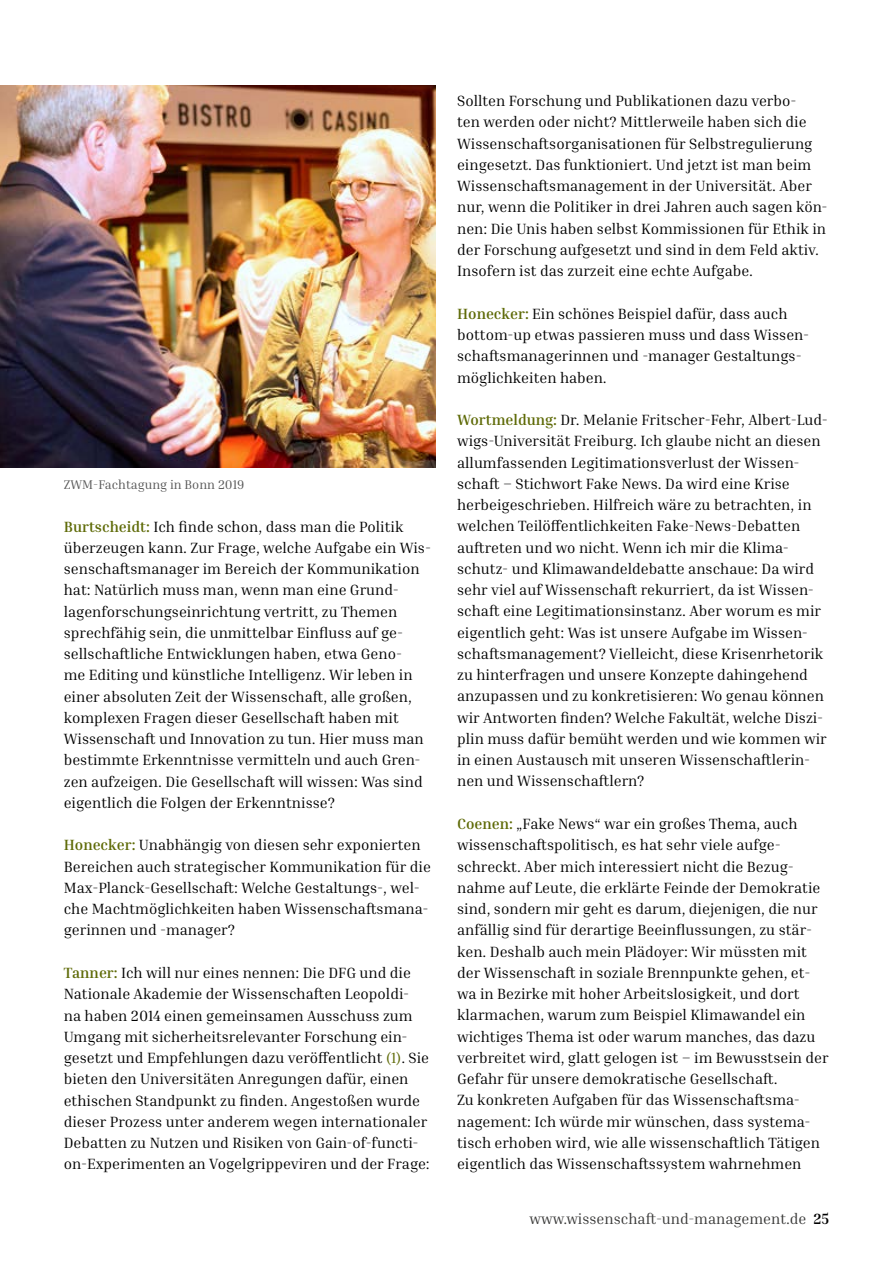
<style>
.page{position:relative;width:893px;height:1263px;background:#fff}
.page>*{position:absolute;margin:0;border:0;box-sizing:border-box;transform-origin:0 0}
.t1{font:15px/21.3px "Inria Serif";color:#000}
.t2{font:15px "Inria Serif";color:#383837}
.t3{font:12.75px "Inria Serif";color:#565656}
.s1{font-weight:700;color:#5e6a07}
.s2{color:#5e6a07}
.s3{font-weight:700;color:#000}
</style>
<div class="page">
<img style="left:0;top:85px;width:436px;height:383px">
<p class="t3" style="left:64px;top:477px;width:182px">ZWM-Fachtagung in Bonn 2019</p>
<p class="t1" style="left:64px;top:515px;width:369px"><span class="s1">Burtscheidt:</span> Ich finde schon, dass man die Politik überzeugen kann. Zur Frage, welche Aufgabe ein Wis&shy;senschaftsmanager im Bereich der Kommunikation hat: Natürlich muss man, wenn man eine Grund&shy;lagenforschungseinrichtung vertritt, zu Themen sprechfähig sein, die unmittelbar Einfluss auf ge&shy;sellschaftliche Entwicklungen haben, etwa Geno-<br>me Editing und künstliche Intelligenz. Wir leben in einer absoluten Zeit der Wissenschaft, alle großen, komplexen Fragen dieser Gesellschaft haben mit Wissenschaft und Innovation zu tun. Hier muss man bestimmte Erkenntnisse vermitteln und auch Gren&shy;zen aufzeigen. Die Gesellschaft will wissen: Was sind eigentlich die Folgen der Erkenntnisse?</p>
<p class="t1" style="left:64px;top:834px;width:369px"><span class="s1">Honecker:</span> Unabhängig von diesen sehr exponierten Bereichen auch strategischer Kommunikation für die Max-Planck-Gesellschaft: Welche Gestaltungs-, wel&shy;che Machtmöglichkeiten haben Wissenschaftsmana&shy;gerinnen und -manager?</p>
<p class="t1" style="left:64px;top:962px;width:367px"><span class="s1">Tanner:</span> Ich will nur eines nennen: Die DFG und die Nationale Akademie der Wissenschaften Leopoldi&shy;na haben 2014 einen gemeinsamen Ausschuss zum Umgang mit sicherheitsrelevanter Forschung ein&shy;gesetzt und Empfehlungen dazu veröffentlicht <span class="s2">(1)</span>. Sie bieten den Universitäten Anregungen dafür, einen ethischen Standpunkt zu finden. Angestoßen wurde dieser Prozess unter anderem wegen internationaler Debatten zu Nutzen und Risiken von Gain-of-functi&shy;on-Experimenten an Vogelgrippeviren und der Frage:</p>
<p class="t1" style="left:457px;top:90px;width:372px">Sollten Forschung und Publikationen dazu verbo-<br>ten werden oder nicht? Mittlerweile haben sich die Wissenschaftsorganisationen für Selbstregulierung eingesetzt. Das funktioniert. Und jetzt ist man beim Wissenschaftsmanagement in der Universität. Aber nur, wenn die Politiker in drei Jahren auch sagen kön&shy;nen: Die Unis haben selbst Kommissionen für Ethik in der Forschung aufgesetzt und sind in dem Feld aktiv.<br>Insofern ist das zurzeit eine echte Aufgabe.</p>
<p class="t1" style="left:457px;top:303px;width:354px"><span class="s1">Honecker:</span> Ein schönes Beispiel dafür, dass auch bottom-up etwas passieren muss und dass Wissen&shy;schaftsmanagerinnen und -manager Gestaltungs&shy;möglichkeiten haben.</p>
<p class="t1" style="left:457px;top:409px;width:372px"><span class="s1">Wortmeldung:</span> Dr. Melanie Fritscher-Fehr, Albert-Lud&shy;wigs-Universität Freiburg. Ich glaube nicht an diesen allumfassenden Legitimationsverlust der Wissen&shy;schaft – Stichwort Fake News. Da wird eine Krise herbeigeschrieben. Hilfreich wäre zu betrachten, in welchen Teilöffentlichkeiten Fake-News-Debatten auftreten und wo nicht. Wenn ich mir die Klima&shy;schutz- und Klimawandeldebatte anschaue: Da wird sehr viel auf Wissenschaft rekurriert, da ist Wissen&shy;schaft eine Legitimationsinstanz. Aber worum es mir eigentlich geht: Was ist unsere Aufgabe im Wissen&shy;schaftsmanagement? Vielleicht, diese Krisenrhetorik zu hinterfragen und unsere Konzepte dahingehend anzupassen und zu konkretisieren: Wo genau können wir Antworten finden? Welche Fakultät, welche Diszi&shy;plin muss dafür bemüht werden und wie kommen wir in einen Austausch mit unseren Wissenschaftlerin&shy;nen und Wissenschaftlern?</p>
<p class="t1" style="left:457px;top:813px;width:373px"><span class="s1">Coenen:</span> „Fake News“ war ein großes Thema, auch wissenschaftspolitisch, es hat sehr viele aufge&shy;schreckt. Aber mich interessiert nicht die Bezug&shy;nahme auf Leute, die erklärte Feinde der Demokratie sind, sondern mir geht es darum, diejenigen, die nur anfällig sind für derartige Beeinflussungen, zu stär&shy;ken. Deshalb auch mein Plädoyer: Wir müssten mit der Wissenschaft in soziale Brennpunkte gehen, et&shy;wa in Bezirke mit hoher Arbeitslosigkeit, und dort klarmachen, warum zum Beispiel Klimawandel ein wichtiges Thema ist oder warum manches, das dazu verbreitet wird, glatt gelogen ist – im Bewusstsein der Gefahr für unsere demokratische Gesellschaft.<br>Zu konkreten Aufgaben für das Wissenschaftsma&shy;nagement: Ich würde mir wünschen, dass systema&shy;tisch erhoben wird, wie alle wissenschaftlich Tätigen eigentlich das Wissenschaftssystem wahrnehmen</p>
<p class="t2" style="left:530px;top:1209px;width:301px">www.wissenschaft-und-management.de <span class="s3">25</span></p>
</div>
